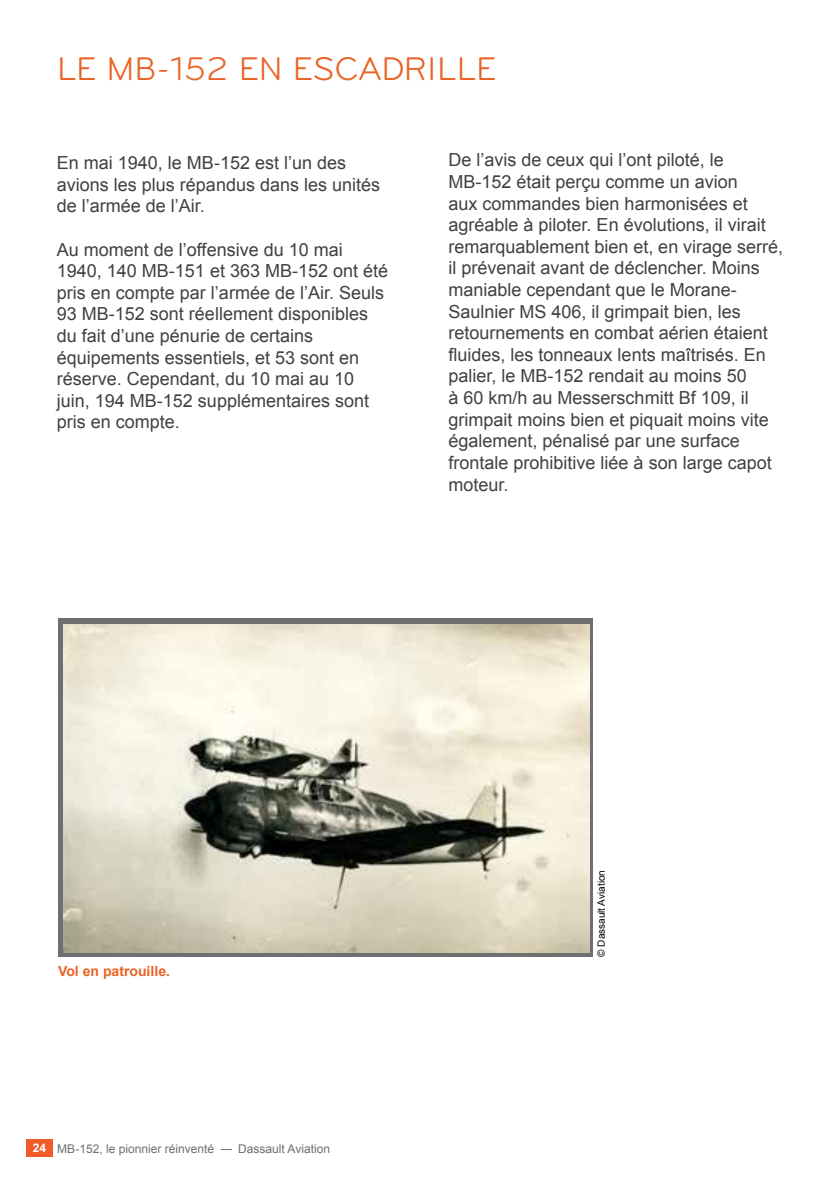
<style>
.page{position:relative;width:840px;height:1191px;background:#fff}
.page>*{position:absolute;margin:0;border:0;box-sizing:border-box;transform-origin:0 0}
.t1{font:34px "Bryant Regular Alt";letter-spacing:-.005em;color:#e96426}
.t2{font:18px/21.6px "Arial";color:#414042}
.t3{font:700 14px "Arial";color:#e96426}
.t4{font:12px "Arial";color:#6d6e71}
.t5{font:10px "Arial";color:#000}
.s1{font-weight:700;color:#fff}
</style>
<div class="page">
<div style="left:26px;top:1139px;width:26px;height:17px;background:#f15a29"></div>
<div style="left:58px;top:618px;width:534px;height:338px;background:#6d6f71"></div>
<img style="left:63px;top:624px;width:526px;height:328px">
<h1 class="t1" style="left:57px;top:49px;width:441px">LE MB-152 EN ESCADRILLE</h1>
<p class="t2" style="left:57px;top:152px;width:325px">En mai 1940, le MB-152 est l’un des avions les plus répandus dans les unités de l’armée de l’Air.</p>
<p class="t2" style="left:57px;top:238px;width:333px">Au moment de l’offensive du 10 mai 1940, 140 MB-151 et 363 MB-152 ont été pris en compte par l’armée de l’Air. Seuls 93 MB-152 sont réellement disponibles du fait d’une pénurie de certains équipements essentiels, et 53 sont en réserve. Cependant, du 10 mai au 10 juin, 194 MB-152 supplémentaires sont pris en compte.</p>
<p class="t2" style="left:448px;top:149px;width:336px">De l’avis de ceux qui l’ont piloté, le MB-152 était perçu comme un avion<br>aux commandes bien harmonisées et agréable à piloter. En évolutions, il virait remarquablement bien et, en virage serré, il prévenait avant de déclencher. Moins maniable cependant que le Morane-Saulnier MS 406, il grimpait bien, les retournements en combat aérien étaient fluides, les tonneaux lents maîtrisés. En palier, le MB-152 rendait au moins 50<br>à 60 km/h au Messerschmitt Bf 109, il grimpait moins bien et piquait moins vite également, pénalisé par une surface frontale prohibitive liée à son large capot moteur.</p>
<p class="t3" style="left:58px;top:961px;width:113px">Vol en patrouille.</p>
<p class="t4" style="left:33px;top:1140px;width:183px"><span class="s1">24</span> MB-152, le pionnier réinventé</p>
<p class="t4" style="left:238px;top:1140px;width:93px">Dassault Aviation</p>
<p class="t5" style="left:594px;top:956px;width:88px;rotate:-90deg">© Dassault Aviation</p>
</div>
